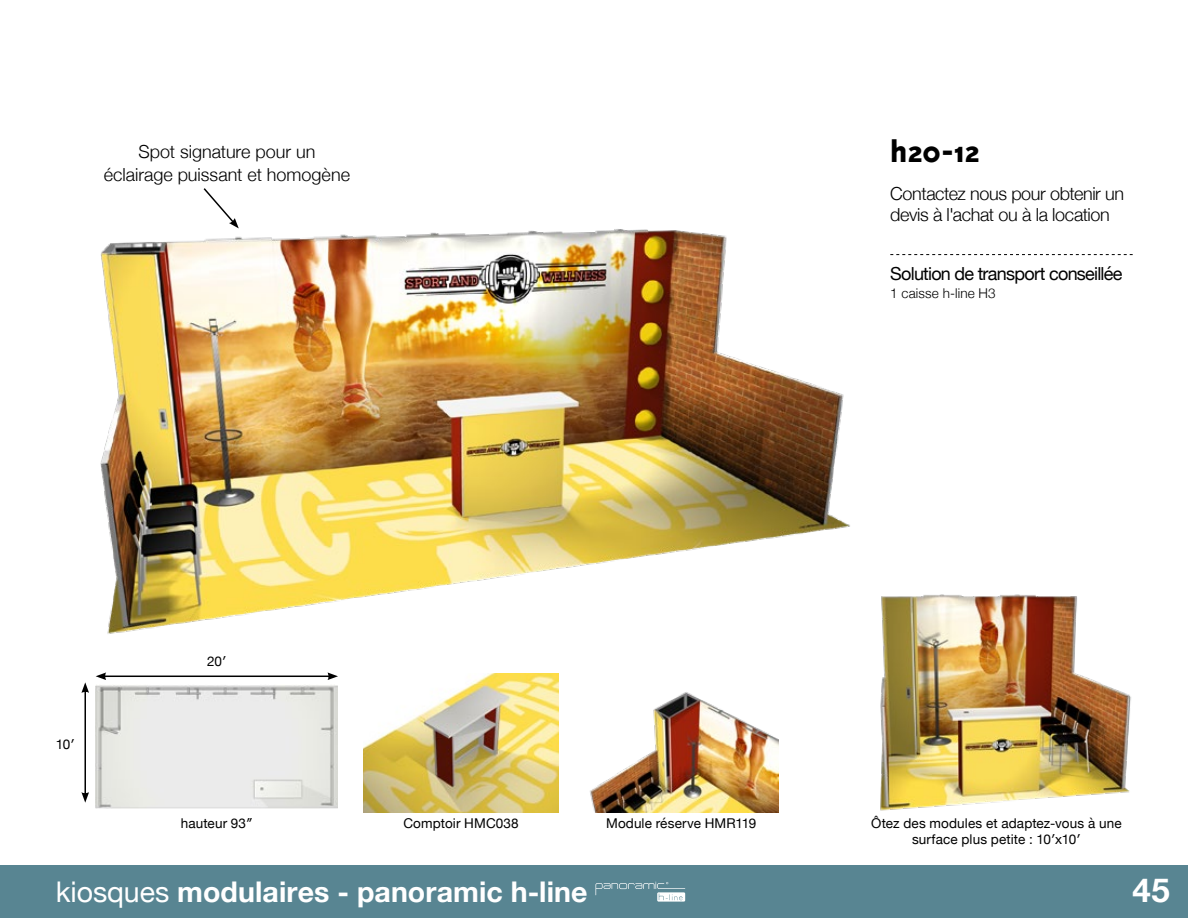
<style>
.page{position:relative;width:1188px;height:918px;background:#fff}
.page>*{position:absolute;margin:0;border:0;box-sizing:border-box;transform-origin:0 0}
.t1{font:800 33px "Triplex Sans";color:#000}
.t2{font:700 33px "Helvetica Neue";color:#fff}
.t3{font:700 28.5px "Helvetica Neue";letter-spacing:.005em;color:#fff}
.t4{font:300 18px/22.5px "Helvetica Neue";letter-spacing:-.015em;color:#000;text-align:center}
.t5{font:18px "Helvetica Neue";letter-spacing:-.04em;color:#000}
.t6{font:13.5px/16.2px "Helvetica Neue";letter-spacing:.01em;color:#000;text-align:center}
.t7{font:300 13.5px "Helvetica Neue";letter-spacing:.01em;color:#000}
.s1{font-size:33px}
.s2{font-weight:400}
</style>
<div class="page">
<img style="left:100px;top:228px;width:750px;height:406px">
<img style="left:96px;top:685px;width:242px;height:123px">
<hr style="left:104px;top:676px;width:226px;height:1px;background:#000">
<svg style="left:96px;top:672px;width:10px;height:8px"></svg>
<svg style="left:327px;top:672px;width:11px;height:8px"></svg>
<svg style="left:203px;top:188px;width:36px;height:40px"></svg>
<img style="left:364px;top:673px;width:195px;height:139px">
<img style="left:590px;top:692px;width:188px;height:120px">
<img style="left:785px;top:554px;width:346px;height:257px">
<svg style="left:890px;top:254px;width:243px;height:1px"></svg>
<hr style="left:84px;top:691px;width:2px;height:104px;background:#000">
<svg style="left:81px;top:682px;width:8px;height:11px"></svg>
<svg style="left:81px;top:792px;width:8px;height:11px"></svg>
<div style="left:0;top:865px;width:1188px;height:53px;background:#588592"></div>
<svg style="left:595px;top:882px;width:91px;height:20px"></svg>
<h3 class="t4" style="left:104px;top:140px;width:248px">Spot signature pour un éclairage puissant et homogène</h3>
<h1 class="t1" style="left:890px;top:133px;width:91px">h20-12</h1>
<h3 class="t4" style="left:890px;top:182px;width:235px;line-height:21px;text-align:left">Contactez nous pour obtenir un devis à l'achat ou à la location</h3>
<h3 class="t5" style="left:890px;top:261px;width:234px">Solution de transport conseillée</h3>
<p class="t7" style="left:890px;top:282px;width:107px">1 caisse h-line H3</p>
<p class="t6" style="left:56px;top:737px;width:20px">10′</p>
<p class="t6" style="left:207px;top:654px;width:21px">20′</p>
<p class="t6" style="left:181px;top:815px;width:74px">hauteur 93″</p>
<p class="t6" style="left:403px;top:815px;width:117px">Comptoir HMC038</p>
<p class="t6" style="left:606px;top:815px;width:152px">Module réserve HMR119</p>
<p class="t6" style="left:871px;top:815px;width:252px">Ôtez des modules et adaptez-vous à une surface plus petite : 10′x10′</p>
<h2 class="t3" style="left:20px;top:869px;width:569px"><span class="s1">45</span><span class="s2">kiosques</span> modulaires - panoramic h-line</h2>
<h2 class="t3" style="left:86px;top:869px;width:533px"><span class="s2">kiosques</span> modulaires - panoramic h-line</h2>
<h1 class="t2" style="left:1132px;top:864px;width:39px">45</h1>
</div>
